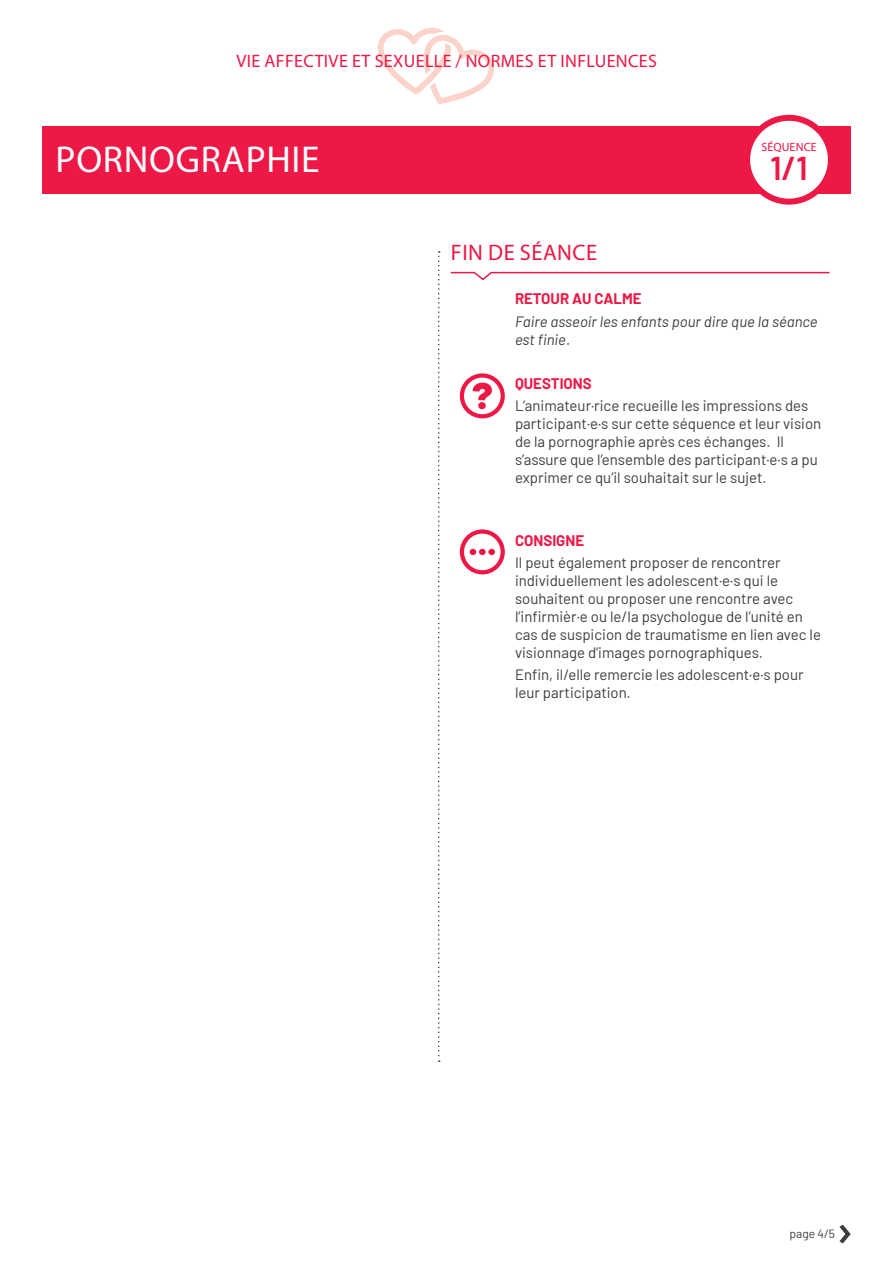
<style>
.page{position:relative;width:893px;height:1263px;background:#fff}
.page>*{position:absolute;margin:0;border:0;box-sizing:border-box;transform-origin:0 0}
.t1{font:37.5px "Myriad Pro";letter-spacing:.02em;color:#fff}
.t2{font:600 33px "Barlow";color:#ed1845}
.t3{font:22.5px "Myriad Pro";letter-spacing:.02em;color:#ed1845}
.t4{font:18px "Myriad Pro";letter-spacing:.02em;color:#ed1845}
.t5{font:15px/18px "Barlow";color:#3e3e3f}
.t6{font:italic 15px/18px "Barlow";color:#3e3e3f}
.t7{font:700 15px "Barlow";color:#ed1845}
.t8{font:12px "Myriad Pro";letter-spacing:.01em;color:#ed1845}
.t9{font:12px "Barlow";color:#3e3e3f}
.s1{font-style:normal}
</style>
<div class="page">
<svg style="left:377px;top:28px;width:118px;height:76px"></svg>
<div style="left:43px;top:126px;width:808px;height:67px;background:#ed1845"></div>
<div style="left:747px;top:118px;width:84px;height:84px;background:#fff;border-radius:50%"></div>
<div style="left:744px;top:115px;width:90px;height:90px;border:6px solid #ed1845;border-radius:50%"></div>
<svg style="left:839px;top:1225px;width:11px;height:18px"></svg>
<svg style="left:450px;top:271px;width:380px;height:10px"></svg>
<svg style="left:470px;top:549px;width:25px;height:6px"></svg>
<div style="left:460px;top:529px;width:45px;height:45px;border:4px solid #ed1845;border-radius:50%"></div>
<svg style="left:473px;top:383px;width:19px;height:26px"></svg>
<div style="left:460px;top:373px;width:45px;height:45px;border:4px solid #ed1845;border-radius:50%"></div>
<svg style="left:438px;top:251px;width:2px;height:811px"></svg>
<p class="t4" style="left:236px;top:50px;width:422px">VIE AFFECTIVE ET SEXUELLE / NORMES ET INFLUENCES</p>
<h1 class="t1" style="left:56px;top:137px;width:266px">PORNOGRAPHIE</h1>
<p class="t8" style="left:761px;top:139px;width:57px">SÉQUENCE</p>
<h2 class="t2" style="left:770px;top:144px;width:39px">1/1</h2>
<p class="t3" style="left:451px;top:238px;width:148px">FIN DE SÉANCE</p>
<p class="t7" style="left:515px;top:288px;width:128px">RETOUR AU CALME</p>
<p class="t6" style="left:515px;top:311px;width:304px">Faire asseoir les enfants pour dire que la séance est finie<span class="s1">.</span></p>
<p class="t7" style="left:515px;top:373px;width:78px">QUESTIONS</p>
<p class="t5" style="left:515px;top:396px;width:308px">L’animateur·rice recueille les impressions des participant·e·s sur cette séquence et leur vision de la pornographie après ces échanges. Il s’assure que l’ensemble des participant·e·s a pu exprimer ce qu’il souhaitait sur le sujet.</p>
<p class="t7" style="left:515px;top:529px;width:71px">CONSIGNE</p>
<p class="t5" style="left:515px;top:553px;width:308px">Il peut également proposer de rencontrer individuellement les adolescent·e·s qui le souhaitent ou proposer une rencontre avec l’infirmièr·e ou le/la psychologue de l’unité en cas de suspicion de traumatisme en lien avec le visionnage d’images pornographiques.</p>
<p class="t5" style="left:515px;top:665px;width:290px">Enfin, il/elle remercie les adolescent·e·s pour leur participation.</p>
<p class="t9" style="left:790px;top:1225px;width:47px">page 4/5</p>
</div>
